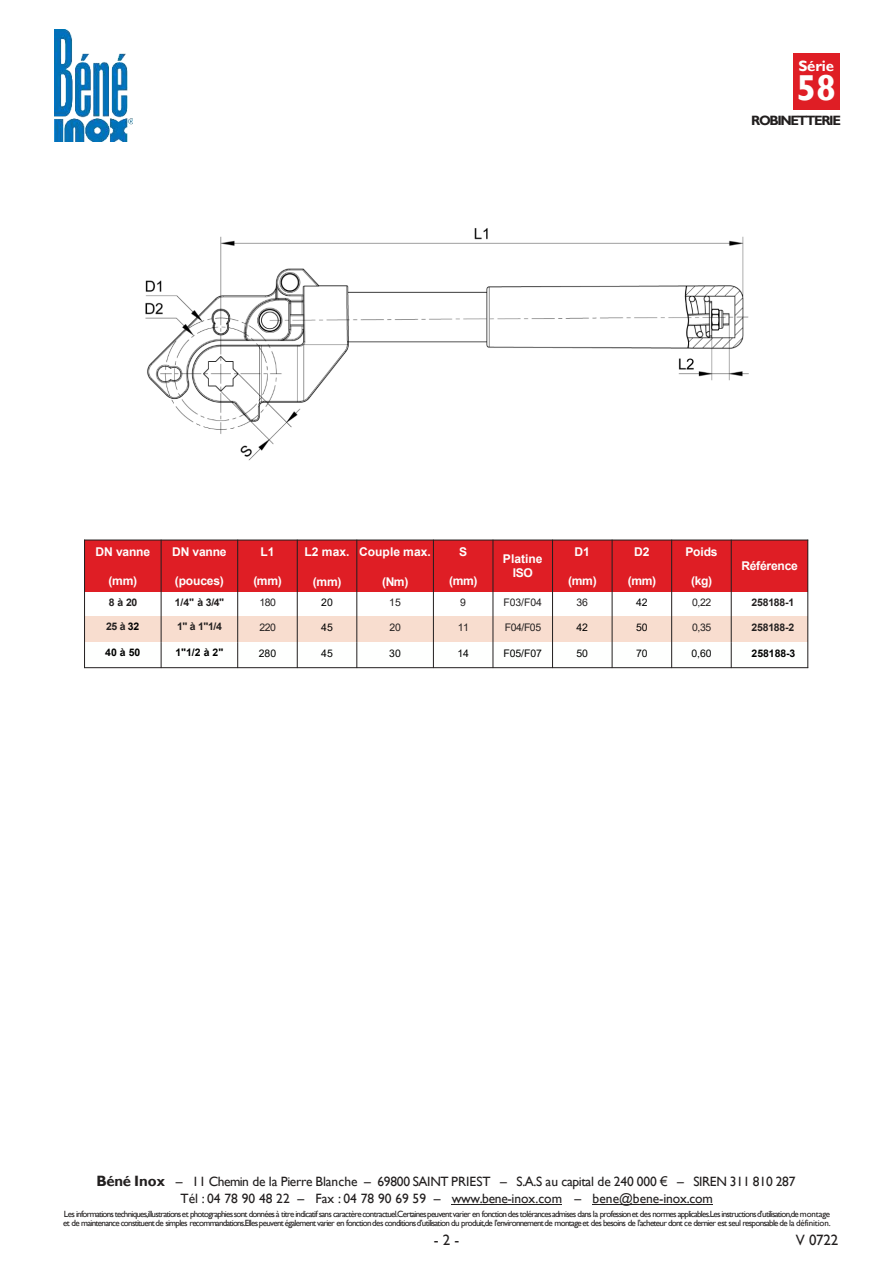
<style>
.page{position:relative;width:893px;height:1264px;background:#fff}
.page>*{position:absolute;margin:0;border:0;box-sizing:border-box;transform-origin:0 0}
.t1{font:700 36px "Gill Sans";color:#fefffe}
.t2{font:15px "Gill Sans";color:#221f1f}
.t3{font:700 15px "Gill Sans";letter-spacing:-.01em;color:#fefffe}
.t4{font:13.5px "Gill Sans";letter-spacing:-.005em;color:#221f1f}
.t5{font:700 13.5px "Gill Sans";letter-spacing:-.105em;color:#221f1f}
.t6{font:700 12px/14.4px "Arial";letter-spacing:-.015em;color:#fefffe;text-align:center}
.t7{font:700 10.5px "Arial";letter-spacing:-.02em;color:#221f1f}
.t8{font:10.5px "Arial";letter-spacing:-.04em;color:#221f1f}
.t9{font:10.5px "Arial";letter-spacing:-.005em;color:#000}
.t10{font:700 10.5px "Arial";letter-spacing:-.005em;color:#000}
.t11{font:9px/9px "Gill Sans";letter-spacing:-.08em;color:#221f1f}
.s1{color:#000}
.s2{font-weight:700;font-size:15px}
.s3{font-family:"Arial"}
</style>
<div class="page">
<hr style="left:451px;top:1203px;width:111px;height:1px;background:#221f1f">
<hr style="left:592px;top:1203px;width:120px;height:1px;background:#221f1f">
<img style="left:54px;top:29px;width:79px;height:112px">
<div style="left:84px;top:540px;width:77px;height:51px;background:#df1e25"></div>
<div style="left:161px;top:540px;width:77px;height:51px;background:#df1e25"></div>
<div style="left:238px;top:540px;width:59px;height:51px;background:#df1e25"></div>
<div style="left:297px;top:540px;width:60px;height:51px;background:#df1e25"></div>
<div style="left:357px;top:540px;width:76px;height:51px;background:#df1e25"></div>
<div style="left:433px;top:540px;width:60px;height:51px;background:#df1e25"></div>
<div style="left:493px;top:540px;width:59px;height:51px;background:#df1e25"></div>
<div style="left:552px;top:540px;width:60px;height:51px;background:#df1e25"></div>
<div style="left:612px;top:540px;width:59px;height:51px;background:#df1e25"></div>
<div style="left:671px;top:540px;width:60px;height:51px;background:#df1e25"></div>
<div style="left:731px;top:540px;width:76px;height:51px;background:#df1e25"></div>
<div style="left:84px;top:616px;width:77px;height:26px;background:#f8ddcf"></div>
<div style="left:161px;top:616px;width:77px;height:26px;background:#f8ddcf"></div>
<div style="left:238px;top:616px;width:59px;height:26px;background:#f8ddcf"></div>
<div style="left:297px;top:616px;width:60px;height:26px;background:#f8ddcf"></div>
<div style="left:357px;top:616px;width:76px;height:26px;background:#f8ddcf"></div>
<div style="left:433px;top:616px;width:60px;height:26px;background:#f8ddcf"></div>
<div style="left:493px;top:616px;width:59px;height:26px;background:#f8ddcf"></div>
<div style="left:552px;top:616px;width:60px;height:26px;background:#f8ddcf"></div>
<div style="left:612px;top:616px;width:59px;height:26px;background:#f8ddcf"></div>
<div style="left:671px;top:616px;width:60px;height:26px;background:#f8ddcf"></div>
<div style="left:731px;top:616px;width:76px;height:26px;background:#f8ddcf"></div>
<hr style="left:161px;top:539px;width:1px;height:103px;background:#221f1f">
<svg style="left:161px;top:642px;width:1px;height:25px"></svg>
<hr style="left:237px;top:539px;width:1px;height:103px;background:#221f1f">
<svg style="left:237px;top:642px;width:1px;height:25px"></svg>
<hr style="left:297px;top:539px;width:1px;height:129px;background:#221f1f">
<hr style="left:356px;top:539px;width:1px;height:103px;background:#221f1f">
<svg style="left:356px;top:642px;width:1px;height:25px"></svg>
<hr style="left:433px;top:539px;width:1px;height:129px;background:#221f1f">
<hr style="left:492px;top:539px;width:1px;height:129px;background:#221f1f">
<hr style="left:552px;top:539px;width:1px;height:129px;background:#221f1f">
<hr style="left:611px;top:539px;width:1px;height:129px;background:#221f1f">
<hr style="left:671px;top:539px;width:1px;height:129px;background:#221f1f">
<hr style="left:730px;top:539px;width:1px;height:103px;background:#221f1f">
<svg style="left:730px;top:642px;width:1px;height:25px"></svg>
<hr style="left:84px;top:539px;width:1px;height:129px;background:#221f1f">
<hr style="left:807px;top:539px;width:1px;height:129px;background:#221f1f">
<hr style="left:84px;top:539px;width:724px;height:1px;background:#221f1f">
<hr style="left:84px;top:667px;width:724px;height:1px;background:#221f1f">
<div style="left:793px;top:53px;width:47px;height:21px;background:#df1e25"></div>
<div style="left:793px;top:74px;width:47px;height:35px;background:#df1e25"></div>
<img style="left:145px;top:228px;width:603px;height:233px">
<h2 class="t3" style="left:798px;top:60px;width:37px">Série</h2>
<h1 class="t1" style="left:796px;top:73px;width:41px">58</h1>
<h3 class="t5" style="left:751px;top:115px;width:91px">ROBINETTERIE</h3>
<h3 class="t6" style="left:95px;top:546px;width:56px">DN vanne</h3>
<h3 class="t6" style="left:109px;top:574px;width:30px">(mm)</h3>
<h3 class="t6" style="left:172px;top:546px;width:56px">DN vanne</h3>
<h3 class="t6" style="left:175px;top:574px;width:50px">(pouces)</h3>
<h3 class="t6" style="left:260px;top:546px;width:16px">L1</h3>
<h3 class="t6" style="left:253px;top:574px;width:30px">(mm)</h3>
<h3 class="t6" style="left:304px;top:545px;width:46px">L2 max.</h3>
<h3 class="t6" style="left:313px;top:575px;width:30px">(mm)</h3>
<h3 class="t6" style="left:359px;top:545px;width:73px">Couple max.</h3>
<h3 class="t6" style="left:382px;top:575px;width:28px">(Nm)</h3>
<h3 class="t6" style="left:459px;top:546px;width:10px">S</h3>
<h3 class="t6" style="left:449px;top:574px;width:30px">(mm)</h3>
<h3 class="t6" style="left:503px;top:552px;width:41px">Platine<br>ISO</h3>
<h3 class="t6" style="left:574px;top:546px;width:17px">D1</h3>
<h3 class="t6" style="left:568px;top:574px;width:30px">(mm)</h3>
<h3 class="t6" style="left:634px;top:545px;width:17px">D2</h3>
<h3 class="t6" style="left:627px;top:574px;width:30px">(mm)</h3>
<h3 class="t6" style="left:685px;top:546px;width:34px">Poids</h3>
<h3 class="t6" style="left:691px;top:574px;width:22px">(kg)</h3>
<h3 class="t6" style="left:741px;top:559px;width:58px">Référence</h3>
<p class="t7" style="left:109px;top:598px;width:30px">8à20</p>
<p class="t7" style="left:175px;top:598px;width:51px">1/4" à 3/4"</p>
<p class="t8" style="left:259px;top:598px;width:18px">180</p>
<p class="t9" style="left:321px;top:598px;width:13px">20</p>
<p class="t8" style="left:389px;top:598px;width:13px">15</p>
<p class="t8" style="left:460px;top:598px;width:7px">9</p>
<p class="t8" style="left:503px;top:598px;width:40px">F03/F04</p>
<p class="t8" style="left:576px;top:598px;width:13px">36</p>
<p class="t9" style="left:636px;top:598px;width:13px">42</p>
<p class="t8" style="left:692px;top:598px;width:21px">0,22</p>
<p class="t7" style="left:751px;top:598px;width:44px">258188-1</p>
<p class="t7" style="left:106px;top:622px;width:35px">25 à <span class="s1">32</span></p>
<p class="t7" style="left:177px;top:622px;width:46px">1" à 1"1/4</p>
<p class="t8" style="left:259px;top:623px;width:18px">220</p>
<p class="t9" style="left:321px;top:623px;width:13px">45</p>
<p class="t8" style="left:389px;top:623px;width:13px">20</p>
<p class="t8" style="left:458px;top:623px;width:13px">11</p>
<p class="t8" style="left:504px;top:623px;width:38px">F04/F05</p>
<p class="t9" style="left:576px;top:623px;width:13px">42</p>
<p class="t9" style="left:636px;top:623px;width:13px">50</p>
<p class="t8" style="left:692px;top:623px;width:21px">0,35</p>
<p class="t7" style="left:751px;top:623px;width:44px">258188-2</p>
<p class="t10" style="left:105px;top:648px;width:36px">40 à 50</p>
<p class="t10" style="left:175px;top:648px;width:49px">1"1/2 à 2"</p>
<p class="t9" style="left:259px;top:649px;width:19px">280</p>
<p class="t9" style="left:321px;top:649px;width:13px">45</p>
<p class="t9" style="left:389px;top:649px;width:13px">30</p>
<p class="t9" style="left:457px;top:649px;width:13px">14</p>
<p class="t9" style="left:503px;top:649px;width:40px">F05/F07</p>
<p class="t9" style="left:576px;top:649px;width:13px">50</p>
<p class="t9" style="left:636px;top:649px;width:13px">70</p>
<p class="t9" style="left:691px;top:649px;width:22px">0,60</p>
<p class="t10" style="left:751px;top:649px;width:45px">258188-3</p>
<h3 class="t4" style="left:96px;top:1175px;width:700px"><span class="s2">Béné Inox</span> – 11 Chemin de la Pierre Blanche – 69800 SAINT PRIEST – S.A.S au capital de 240 000 <span class="s3">€</span> – SIREN 311 810 287</h3>
<h3 class="t4" style="left:181px;top:1192px;width:533px">Tél : 04 78 90 48 22 – Fax : 04 78 90 69 59 – www.bene-inox.com – bene@bene-inox.com</h3>
<p class="t11" style="left:63px;top:1209px;width:768px">Les informationstechniques,illustrationset photographiessont données à titre indicatif sans caractère contractuel.Certainespeuvent varier en fonction des tolérancesadmises dans la professionet des normes applicables.Les instructionsd’utilisation,de montage et de maintenance constituent de simples recommandations.Ellespeuvent également varier en fonction des conditionsd’utilisation du produit,de l’environnement de montage et des besoins de l’acheteur dont ce dernier est seul responsable de la définition.</p>
<h2 class="t2" style="left:434px;top:1232px;width:27px">- 2 -</h2>
<h2 class="t2" style="left:795px;top:1232px;width:44px">V 0722</h2>
</div>
